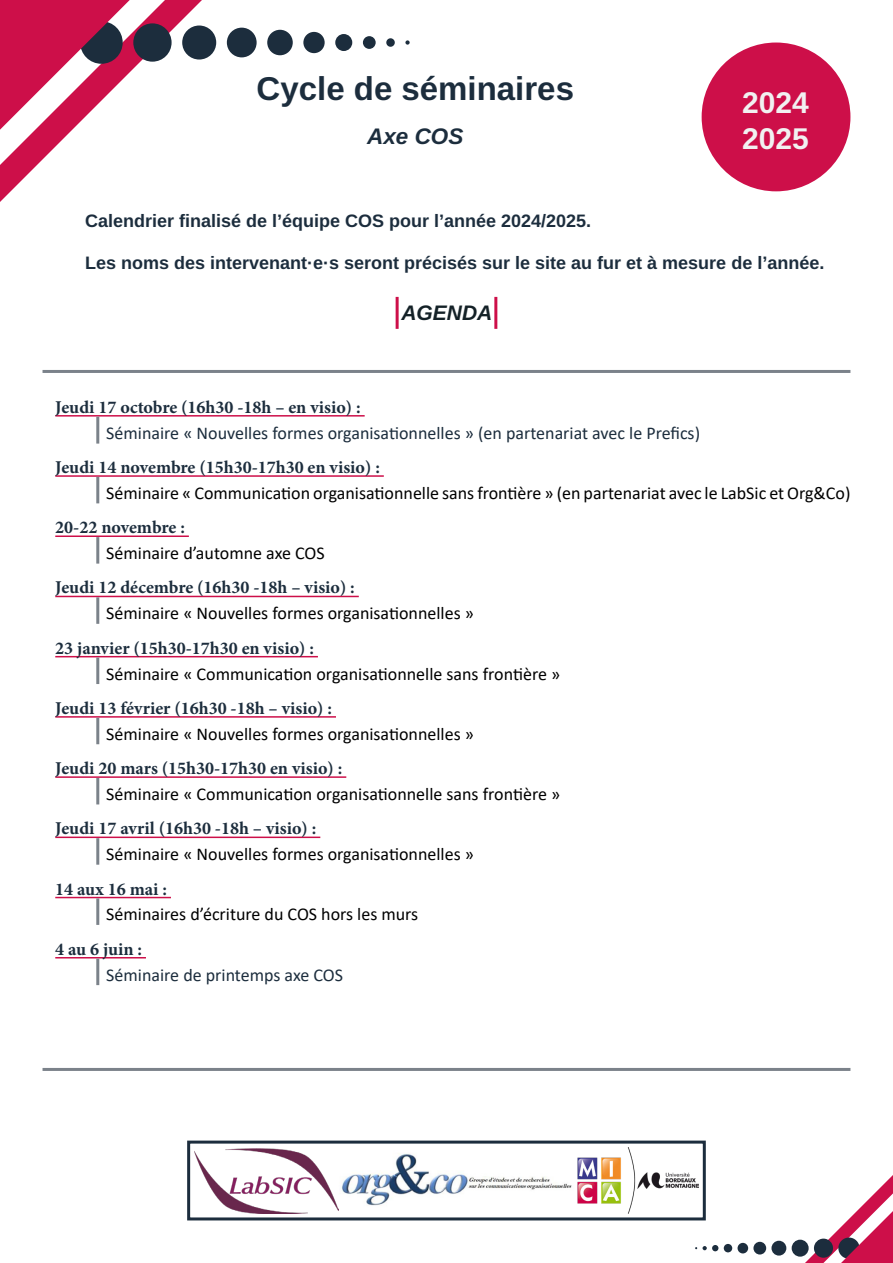
<style>
.page{position:relative;width:893px;height:1263px;background:#fff}
.page>*{position:absolute;margin:0;border:0;box-sizing:border-box;transform-origin:0 0}
.t1{font:33px "Arimo";color:#1c2d3d}
.t2{font:30px/36px "Arimo";color:#f1f1f1}
.t3{font:italic 22.5px "Arimo";color:#1c2d3d}
.t4{font:italic 21px "Arimo";color:#142127}
.t5{font:18px "Calibri";color:#000}
.t6{font:700 18px "Minion Pro";color:#1c2d3d}
.t7{font:18px "Arimo";color:#1c2d3d}
.t8{font:18px "Calibri";color:#1c2d3d}
</style>
<div class="page">
<svg style="left:0;top:0;width:215px;height:202px"></svg>
<div style="left:227px;top:28px;width:30px;height:29px;background:#1c2d3d;border-radius:50%"></div>
<div style="left:267px;top:30px;width:26px;height:25px;background:#1c2d3d;border-radius:50%"></div>
<div style="left:303px;top:32px;width:22px;height:21px;background:#1c2d3d;border-radius:50%"></div>
<div style="left:182px;top:26px;width:34px;height:34px;background:#1c2d3d;border-radius:50%"></div>
<div style="left:133px;top:23px;width:39px;height:39px;background:#1c2d3d;border-radius:50%"></div>
<div style="left:335px;top:34px;width:17px;height:17px;background:#1c2d3d;border-radius:50%"></div>
<div style="left:363px;top:36px;width:13px;height:13px;background:#1c2d3d;border-radius:50%"></div>
<div style="left:386px;top:38px;width:9px;height:9px;background:#1c2d3d;border-radius:50%"></div>
<svg style="left:405px;top:40px;width:5px;height:5px"></svg>
<svg style="left:0;top:0;width:142px;height:142px"></svg>
<svg style="left:792px;top:1175px;width:101px;height:88px"></svg>
<div style="left:771px;top:1241px;width:15px;height:14px;background:#1c2d3d;border-radius:50%"></div>
<div style="left:753px;top:1242px;width:13px;height:12px;background:#1c2d3d;border-radius:50%"></div>
<div style="left:737px;top:1243px;width:11px;height:10px;background:#1c2d3d;border-radius:50%"></div>
<div style="left:792px;top:1240px;width:17px;height:16px;background:#1c2d3d;border-radius:50%"></div>
<div style="left:814px;top:1238px;width:19px;height:20px;background:#1c2d3d;border-radius:50%"></div>
<div style="left:724px;top:1244px;width:8px;height:8px;background:#1c2d3d;border-radius:50%"></div>
<svg style="left:695px;top:1245px;width:23px;height:6px"></svg>
<div style="left:702px;top:43px;width:148px;height:148px;background:#cd0f49;border-radius:50%"></div>
<hr style="left:396px;top:297px;width:3px;height:32px;background:#cd0f49">
<hr style="left:494px;top:297px;width:3px;height:32px;background:#cd0f49">
<hr style="left:43px;top:370px;width:807px;height:3px;background:#7b828a">
<hr style="left:43px;top:1068px;width:807px;height:3px;background:#7b828a">
<hr style="left:55px;top:415px;width:310px;height:2px;background:#cd0f49">
<hr style="left:96px;top:417px;width:3px;height:27px;background:#7b828a">
<hr style="left:55px;top:475px;width:329px;height:2px;background:#cd0f49">
<hr style="left:96px;top:477px;width:3px;height:26px;background:#7b828a">
<hr style="left:55px;top:535px;width:134px;height:2px;background:#cd0f49">
<hr style="left:96px;top:537px;width:3px;height:27px;background:#7b828a">
<hr style="left:55px;top:596px;width:304px;height:1px;background:#cd0f49">
<hr style="left:96px;top:597px;width:3px;height:27px;background:#7b828a">
<hr style="left:55px;top:656px;width:263px;height:1px;background:#cd0f49">
<hr style="left:96px;top:657px;width:3px;height:27px;background:#7b828a">
<hr style="left:55px;top:716px;width:281px;height:2px;background:#cd0f49">
<hr style="left:96px;top:718px;width:3px;height:26px;background:#7b828a">
<hr style="left:55px;top:776px;width:291px;height:2px;background:#cd0f49">
<hr style="left:96px;top:778px;width:3px;height:26px;background:#7b828a">
<hr style="left:55px;top:836px;width:265px;height:2px;background:#cd0f49">
<hr style="left:96px;top:838px;width:3px;height:27px;background:#7b828a">
<hr style="left:55px;top:897px;width:116px;height:1px;background:#cd0f49">
<hr style="left:96px;top:898px;width:3px;height:27px;background:#7b828a">
<hr style="left:55px;top:957px;width:91px;height:1px;background:#cd0f49">
<hr style="left:96px;top:958px;width:3px;height:27px;background:#7b828a">
<svg style="left:187px;top:1140px;width:519px;height:81px"></svg>
<img style="left:577px;top:1147px;width:121px;height:67px">
<img style="left:338px;top:1150px;width:239px;height:61px">
<img style="left:194px;top:1148px;width:144px;height:65px">
<h1 class="t1" style="left:257px;top:66px;width:319px">Cycle de séminaires</h1>
<p class="t3" style="left:367px;top:121px;width:98px">Axe COS</p>
<h2 class="t2" style="left:742px;top:85px;width:68px">2024<br>2025</h2>
<p class="t7" style="left:85px;top:208px;width:508px">Calendrier finalisé de l’équipe COS pour l’année 2024/2025.</p>
<p class="t7" style="left:85px;top:251px;width:741px">Les noms des intervenant·e·s seront précisés sur le site au fur et à mesure de l’année.</p>
<p class="t4" style="left:401px;top:298px;width:92px">AGENDA</p>
<p class="t6" style="left:55px;top:394px;width:307px">Jeudi 17 octobre (16h30 -18h – en visio) :</p>
<p class="t8" style="left:106px;top:420px;width:595px">Séminaire « Nouvelles formes organisationnelles » (en partenariat avec le Prefics)</p>
<p class="t6" style="left:55px;top:455px;width:326px">Jeudi 14 novembre (15h30-17h30 en visio) :</p>
<p class="t5" style="left:106px;top:480px;width:746px">Séminaire « Communication organisationnelle sans frontière » (en partenariat avec le LabSic et Org&amp;Co)</p>
<p class="t6" style="left:55px;top:515px;width:131px">20-22 novembre :</p>
<p class="t5" style="left:106px;top:541px;width:220px">Séminaire d’automne axe COS</p>
<p class="t6" style="left:55px;top:575px;width:301px">Jeudi 12 décembre (16h30 -18h – visio) :</p>
<p class="t5" style="left:106px;top:601px;width:369px">Séminaire « Nouvelles formes organisationnelles »</p>
<p class="t6" style="left:55px;top:635px;width:260px">23 janvier (15h30-17h30 en visio) :</p>
<p class="t5" style="left:106px;top:661px;width:455px">Séminaire « Communication organisationnelle sans frontière »</p>
<p class="t6" style="left:55px;top:695px;width:278px">Jeudi 13 février (16h30 -18h – visio) :</p>
<p class="t5" style="left:106px;top:721px;width:369px">Séminaire « Nouvelles formes organisationnelles »</p>
<p class="t6" style="left:55px;top:756px;width:289px">Jeudi 20 mars (15h30-17h30 en visio) :</p>
<p class="t5" style="left:106px;top:781px;width:455px">Séminaire « Communication organisationnelle sans frontière »</p>
<p class="t6" style="left:55px;top:816px;width:263px">Jeudi 17 avril (16h30 -18h – visio) :</p>
<p class="t5" style="left:106px;top:842px;width:369px">Séminaire « Nouvelles formes organisationnelles »</p>
<p class="t6" style="left:55px;top:876px;width:113px">14 aux 16 mai :</p>
<p class="t5" style="left:106px;top:902px;width:313px">Séminaires d’écriture du COS hors les murs</p>
<p class="t6" style="left:55px;top:936px;width:88px">4 au 6 juin :</p>
<p class="t8" style="left:106px;top:962px;width:238px">Séminaire de printemps axe COS</p>
</div>
